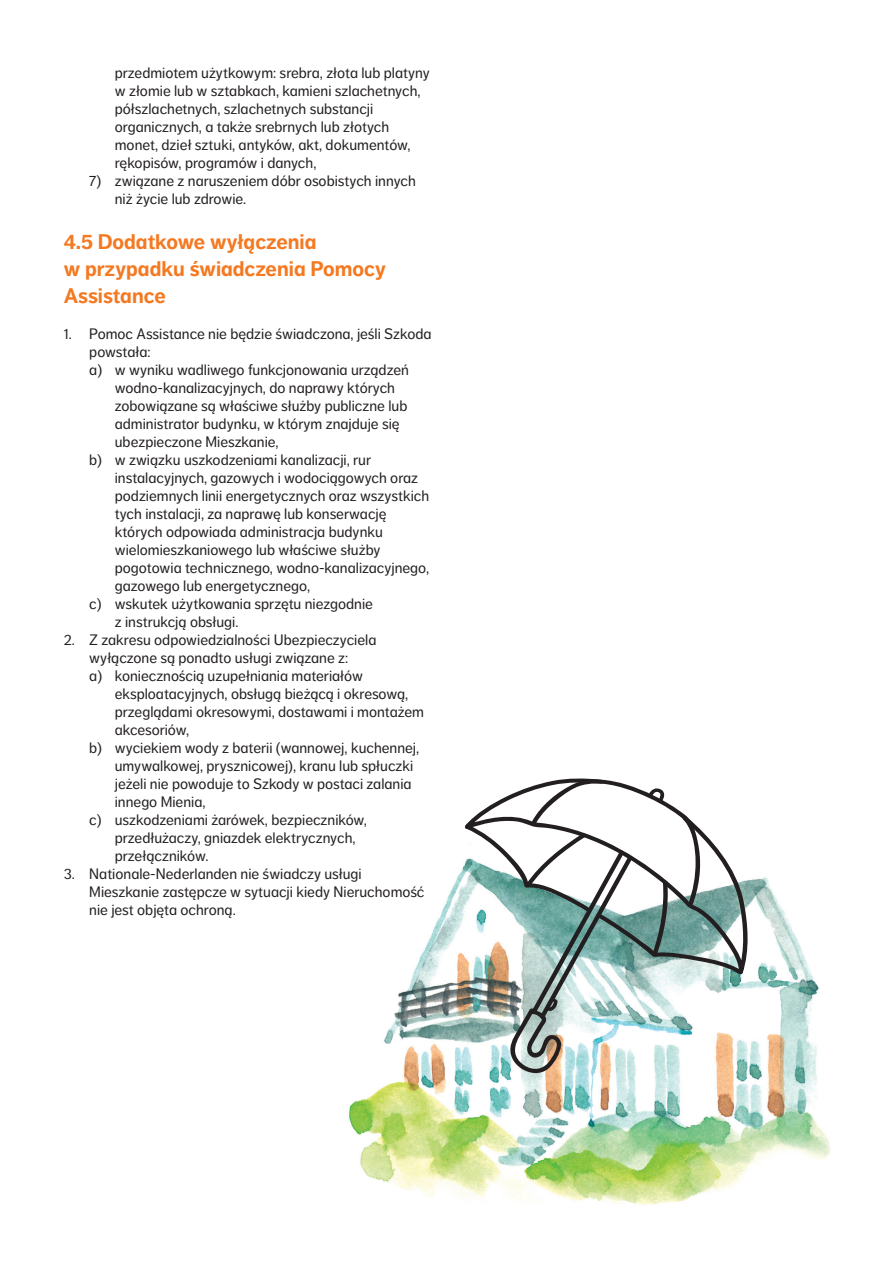
<style>
.page{position:relative;width:893px;height:1263px;background:#fff}
.page>*{position:absolute;margin:0;border:0;box-sizing:border-box;transform-origin:0 0}
.Head_2{font:700 21px/27px "NN Dagny Text";color:#f47921}
.PodPUNT{font:15px/18px "NN Dagny Text";color:#231f20}
.PUNKT{font:15px/18px "NN Dagny Text";color:#231f20}
</style>
<div class="page">
<img style="left:349px;top:864px;width:482px;height:342px">
<svg style="left:465px;top:778px;width:278px;height:295px"></svg>
<p class="PodPUNT" style="left:115px;top:64px;width:317px">przedmiotem użytkowym: srebra, złota lub platyny w złomie lub w sztabkach, kamieni szlachetnych, półszlachetnych, szlachetnych substancji organicznych, a także srebrnych lub złotych monet, dzieł sztuki, antyków, akt, dokumentów, rękopisów, programów i danych,</p>
<p class="PodPUNT" style="left:115px;top:172px;width:303px;text-indent:-26px">7) związane z naruszeniem dóbr osobistych innych niż życie lub zdrowie.</p>
<p class="Head_2" style="left:64px;top:228px;width:324px">4.5 Dodatkowe wyłączenia<br>w przypadku świadczenia Pomocy<br>Assistance</p>
<p class="PUNKT" style="left:89px;top:325px;width:344px;text-indent:-26px">1. Pomoc Assistance nie będzie świadczona, jeśli Szkoda powstała:</p>
<p class="PodPUNT" style="left:115px;top:361px;width:296px;text-indent:-26px">a) w wyniku wadliwego funkcjonowania urządzeń wodno-kanalizacyjnych, do naprawy których zobowiązane są właściwe służby publiczne lub administrator budynku, w którym znajduje się ubezpieczone Mieszkanie,</p>
<p class="PodPUNT" style="left:115px;top:451px;width:316px;text-indent:-26px">b) w związku uszkodzeniami kanalizacji, rur instalacyjnych, gazowych i wodociągowych oraz podziemnych linii energetycznych oraz wszystkich tych instalacji, za naprawę lub konserwację których odpowiada administracja budynku wielomieszkaniowego lub właściwe służby pogotowia technicznego, wodno-kanalizacyjnego, gazowego lub energetycznego,</p>
<p class="PodPUNT" style="left:115px;top:595px;width:260px;text-indent:-26px">c) wskutek użytkowania sprzętu niezgodnie z instrukcją obsługi.</p>
<p class="PUNKT" style="left:64px;top:631px;width:314px;text-align:center">2. Z zakresu odpowiedzialności Ubezpieczyciela wyłączone są ponadto usługi związane z:</p>
<p class="PodPUNT" style="left:115px;top:667px;width:311px;text-indent:-26px">a) koniecznością uzupełniania materiałów eksploatacyjnych, obsługą bieżącą i okresową, przeglądami okresowymi, dostawami i montażem akcesoriów,</p>
<p class="PodPUNT" style="left:115px;top:739px;width:306px;text-indent:-26px">b) wyciekiem wody z baterii (wannowej, kuchennej, umywalkowej, prysznicowej), kranu lub spłuczki jeżeli nie powoduje to Szkody w postaci zalania innego Mienia,</p>
<p class="PodPUNT" style="left:115px;top:811px;width:254px;text-indent:-26px">c) uszkodzeniami żarówek, bezpieczników, przedłużaczy, gniazdek elektrycznych, przełączników.</p>
<p class="PUNKT" style="left:89px;top:865px;width:337px;text-indent:-26px">3. Nationale‑Nederlanden nie świadczy usługi<br>Mieszkanie zastępcze w sytuacji kiedy Nieruchomość nie jest objęta ochroną.</p>
</div>
